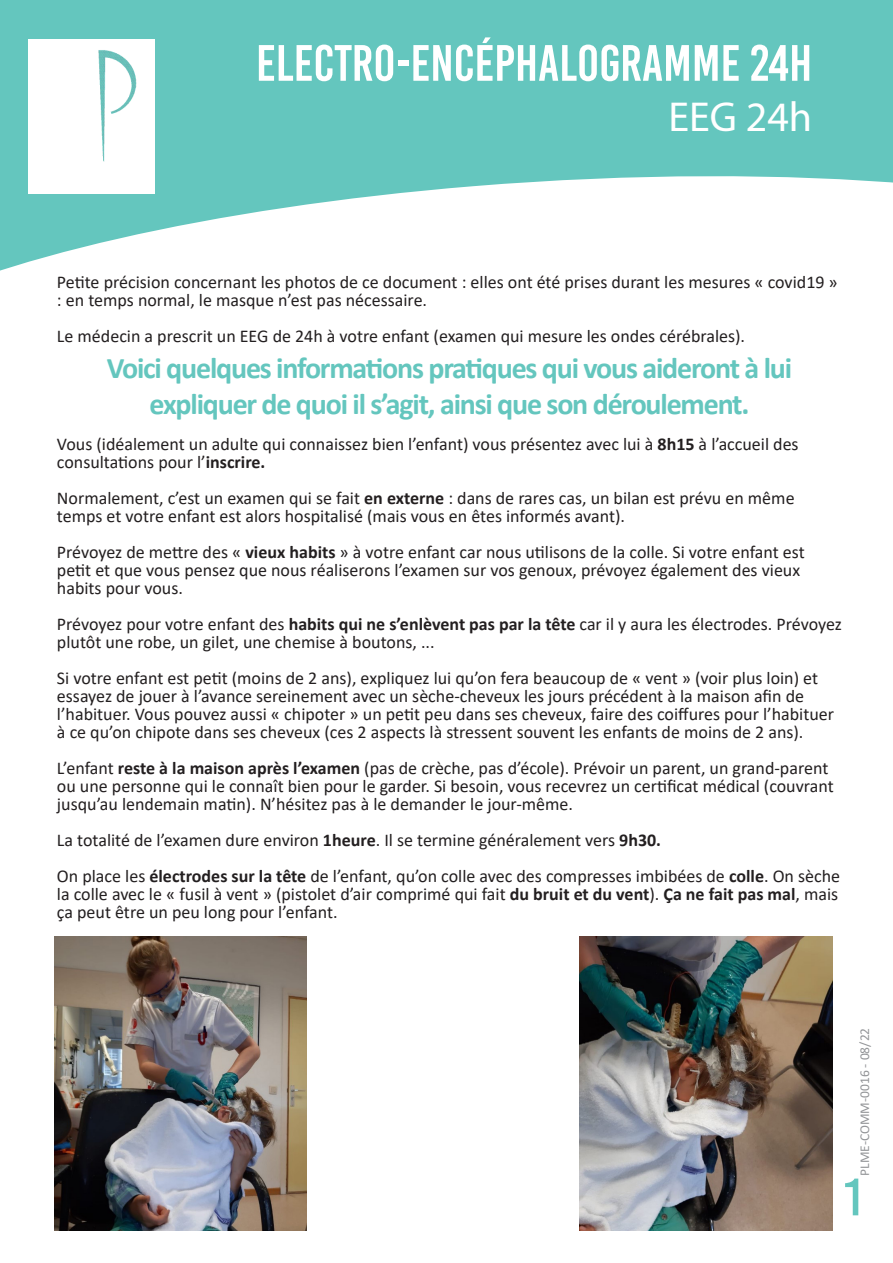
<style>
.page{position:relative;width:893px;height:1263px;background:#fff}
.page>*{position:absolute;margin:0;border:0;box-sizing:border-box;transform-origin:0 0}
.t1{font:52.5px "Bebas Kai";color:#64c6be}
.t2{font:51px "Bebas Kai";color:#fff}
.t3{font:42px "Myriad Pro";color:#fff}
.t4{font:700 30px/36px "Calibri";letter-spacing:-.04em;color:#64c6be;text-align:center}
.t5{font:18px/18px "Calibri";color:#231f20}
.t6{font:13.5px "Calibri";color:#939598}
.s1{font-weight:700}
</style>
<div class="page">
<img style="left:54px;top:936px;width:252px;height:295px">
<img style="left:580px;top:936px;width:252px;height:295px">
<svg style="left:0;top:0;width:893px;height:271px;fill:#64c6be"></svg>
<img style="left:28px;top:40px;width:126px;height:153px">
<p class="t2" style="left:256px;top:36px;width:558px">ELECTRO-ENCÉPHALOGRAMME 24H</p>
<p class="t3" style="left:668px;top:91px;width:145px">EEG 24h</p>
<p class="t5" style="left:57px;top:272px;width:782px">Petite précision concernant les photos de ce document : elles ont été prises durant les mesures « covid19 » : en temps normal, le masque n’est pas nécessaire.</p>
<p class="t5" style="left:57px;top:326px;width:690px">Le médecin a prescrit un EEG de 24h à votre enfant (examen qui mesure les ondes cérébrales).</p>
<p class="t4" style="left:107px;top:349px;width:687px">Voici quelques informations pratiques qui vous aideront à lui expliquer de quoi il s’agit, ainsi que son déroulement.</p>
<p class="t5" style="left:57px;top:434px;width:743px">Vous (idéalement un adulte qui connaissez bien l’enfant) vous présentez avec lui à <span class="s1">8h15</span> à l’accueil des consultations pour l’<span class="s1">inscrire.</span></p>
<p class="t5" style="left:57px;top:488px;width:739px">Normalement, c’est un examen qui se fait <span class="s1">en externe</span> : dans de rares cas, un bilan est prévu en même temps et votre enfant est alors hospitalisé (mais vous en êtes informés avant).</p>
<p class="t5" style="left:57px;top:542px;width:749px">Prévoyez de mettre des « <span class="s1">vieux habits</span> » à votre enfant car nous utilisons de la colle. Si votre enfant est petit et que vous pensez que nous réaliserons l’examen sur vos genoux, prévoyez également des vieux habits pour vous.</p>
<p class="t5" style="left:57px;top:614px;width:786px">Prévoyez pour votre enfant des <span class="s1">habits qui ne s’enlèvent pas par la tête</span> car il y aura les électrodes. Prévoyez plutôt une robe, un gilet, une chemise à boutons, ...</p>
<p class="t5" style="left:57px;top:668px;width:779px">Si votre enfant est petit (moins de 2 ans), expliquez lui qu’on fera beaucoup de « vent » (voir plus loin) et essayez de jouer à l’avance sereinement avec un sèche-cheveux les jours précédent à la maison afin de l’habituer. Vous pouvez aussi « chipoter » un petit peu dans ses cheveux, faire des coiffures pour l’habituer à ce qu’on chipote dans ses cheveux (ces 2 aspects là stressent souvent les enfants de moins de 2 ans).</p>
<p class="t5" style="left:57px;top:758px;width:778px">L’enfant <span class="s1">reste à la maison après l’examen</span> (pas de crèche, pas d’école). Prévoir un parent, un grand-parent ou une personne qui le connaît bien pour le garder. Si besoin, vous recevrez un certificat médical (couvrant jusqu’au lendemain matin). N’hésitez pas à le demander le jour-même.</p>
<p class="t5" style="left:57px;top:830px;width:606px">La totalité de l’examen dure environ <span class="s1">1heure</span>. Il se termine généralement vers <span class="s1">9h30.</span></p>
<p class="t5" style="left:57px;top:866px;width:785px;text-align:justify">On place les <span class="s1">électrodes sur la tête</span> de l’enfant, qu’on colle avec des compresses imbibées de <span class="s1">colle</span>. On sèche la colle avec le « fusil à vent » (pistolet d’air comprimé qui fait <span class="s1">du bruit et du vent</span>). <span class="s1">Ça ne fait pas mal</span>, mais ça peut être un peu long pour l’enfant.</p>
<p class="t6" style="left:855px;top:1176px;width:150px;rotate:-90deg">PLME-COMM-0016 - 08/22</p>
<p class="t1" style="left:844px;top:1169px;width:19px">1</p>
</div>
